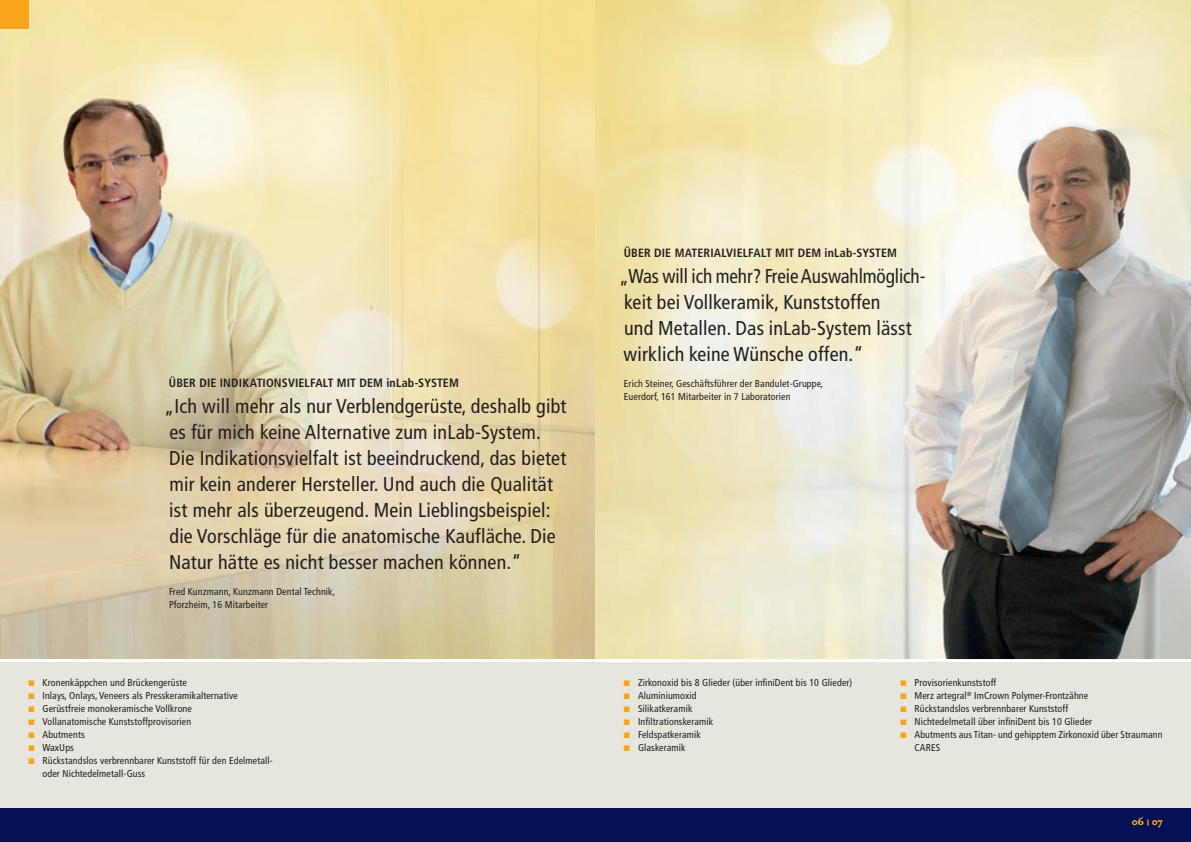
<style>
.page{position:relative;width:1191px;height:842px;background:#fff}
.page>*{position:absolute;margin:0;border:0;box-sizing:border-box;transform-origin:0 0}
.t1{font:condensed 20px/26px "Frutiger";letter-spacing:.01em;color:#231f20}
.t2{font:condensed 20px/26px "Frutiger";letter-spacing:.01em;color:#231f20;scale:.96 1}
.t3{font:700 condensed 12px "Frutiger";letter-spacing:.01em;color:#231f20}
.t4{font:condensed 10px/13px "Frutiger";letter-spacing:.01em;color:#231f20}
.t5{font:700 10px "Scala";color:#f9a51b}
.s1{color:#f9a51b}
.s2{font-size:6px}
</style>
<div class="page">
<div style="left:0;top:808px;width:595px;height:34px;background:#041156"></div>
<div style="left:595px;top:808px;width:596px;height:34px;background:#041156"></div>
<img style="left:0;top:0;width:595px;height:659px">
<div style="left:0;top:0;width:28px;height:28px;background:#f9a51b"></div>
<div style="left:0;top:660px;width:1191px;height:148px;background:#e7e6de"></div>
<svg style="left:595px;top:0;width:596px;height:659px;background:#d5ceb3"></svg>
<hr style="left:0;top:659px;width:1191px;height:3px;background:#fff">
<p class="t3" style="left:169px;top:378px;width:291px">ÜBER DIE INDIKATIONSVIELFALT MIT DEM inLab-SYSTEM</p>
<p class="t1" style="left:164px;top:395px;width:404px">„Ich will mehr als nur Verblendgerüste, deshalb gibt es für mich keine Alternative zum inLab-System.<br>Die Indikationsvielfalt ist beeindruckend, das bietet mir kein anderer Hersteller. Und auch die Qualität ist mehr als überzeugend. Mein Lieblingsbeispiel: die Vorschläge für die anatomische Kaufläche. Die Natur hätte es nicht besser machen können.“</p>
<p class="t4" style="left:169px;top:586px;width:168px">Fred Kunzmann, Kunzmann Dental Technik,<br>Pforzheim, 16 Mitarbeiter</p>
<p class="t4" style="left:28px;top:677px;width:160px"><span class="s1">■</span> Kronenkäppchen und Brückengerüste</p>
<p class="t4" style="left:28px;top:690px;width:211px"><span class="s1">■</span> Inlays, Onlays, Veneers als Presskeramikalternative</p>
<p class="t4" style="left:28px;top:703px;width:165px"><span class="s1">■</span> Gerüstfreie monokeramische Vollkrone</p>
<p class="t4" style="left:28px;top:716px;width:164px"><span class="s1">■</span> Vollanatomische Kunststoffprovisorien</p>
<p class="t4" style="left:28px;top:729px;width:58px"><span class="s1">■</span> Abutments</p>
<p class="t4" style="left:28px;top:742px;width:47px"><span class="s1">■</span> WaxUps</p>
<p class="t4" style="left:43px;top:755px;width:232px;text-indent:-14px"><span class="s1">■</span> Rückstandslos verbrennbarer Kunststoff für den Edelmetall&shy;oder Nichtedelmetall-Guss</p>
<p class="t3" style="left:624px;top:248px;width:275px">ÜBER DIE MATERIALVIELFALT MIT DEM inLab-SYSTEM</p>
<h1 class="t2" style="left:619px;top:265px;width:320px">„Was will ich mehr? Freie Auswahlmöglich - keit bei Vollkeramik, Kunststoffen<br>und Metallen. Das inLab-System lässt wirklich keine Wünsche offen.“</h1>
<p class="t4" style="left:624px;top:378px;width:201px">Erich Steiner, Geschäftsführer der Bandulet-Gruppe,<br>Euerdorf, 161 Mitarbeiter in 7 Laboratorien</p>
<p class="t4" style="left:624px;top:677px;width:230px"><span class="s1">■</span> Zirkonoxid bis 8 Glieder (über infiniDent bis 10 Glieder)</p>
<p class="t4" style="left:624px;top:690px;width:74px"><span class="s1">■</span> Aluminiumoxid</p>
<p class="t4" style="left:624px;top:703px;width:70px"><span class="s1">■</span> Silikatkeramik</p>
<p class="t4" style="left:624px;top:716px;width:91px"><span class="s1">■</span> Infiltrationskeramik</p>
<p class="t4" style="left:624px;top:729px;width:79px"><span class="s1">■</span> Feldspatkeramik</p>
<p class="t4" style="left:624px;top:742px;width:63px"><span class="s1">■</span> Glaskeramik</p>
<p class="t4" style="left:900px;top:677px;width:97px"><span class="s1">■</span> Provisorienkunststoff</p>
<p class="t4" style="left:900px;top:690px;width:189px"><span class="s1">■</span> Merz artegral<sup>®</sup> ImCrown Polymer-Frontzähne</p>
<p class="t4" style="left:900px;top:703px;width:169px"><span class="s1">■</span> Rückstandslos verbrennbarer Kunststoff</p>
<p class="t4" style="left:900px;top:716px;width:193px"><span class="s1">■</span> Nichtedelmetall über infiniDent bis 10 Glieder</p>
<p class="t4" style="left:914px;top:729px;width:250px;text-indent:-14px"><span class="s1">■</span> Abutments aus Titan- und gehipptem Zirkonoxid über Straumann<br>CARES</p>
<p class="t5" style="left:1131px;top:818px;width:32px">06 <span class="s2">|</span> 07</p>
</div>
